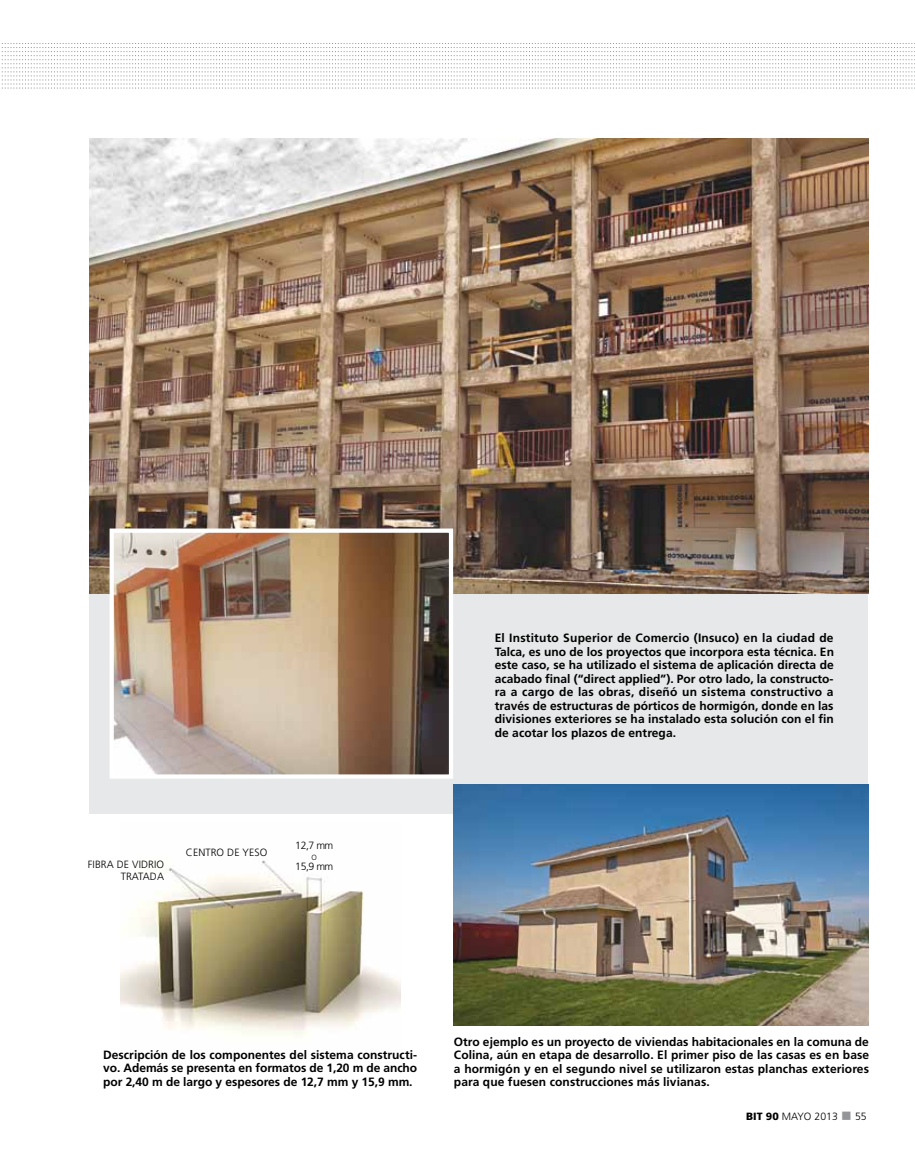
<style>
.page{position:relative;width:915px;height:1170px;background:#fff}
.page>*{position:absolute;margin:0;border:0;box-sizing:border-box;transform-origin:0 0}
.t1{font:700 12px/13.5px "Frutiger";letter-spacing:.005em;color:#000;text-align:justify}
.t2{font:300 10.5px/12px "Frutiger";letter-spacing:.005em;color:#000;text-align:right}
.t3{font:300 7.5px "Frutiger";color:#000}
.s1{font-weight:900}
.s2{color:#939598}
</style>
<div class="page">
<div style="left:89px;top:206px;width:778px;height:607px;background:#e6e8e9"></div>
<img style="left:120px;top:860px;width:280px;height:176px">
<svg style="left:2px;top:43px;width:911px;height:46px"></svg>
<img style="left:89px;top:138px;width:778px;height:455px">
<img style="left:114px;top:533px;width:334px;height:240px">
<div style="left:109px;top:528px;width:344px;height:250px;border:4px solid #fff"></div>
<img style="left:454px;top:784px;width:413px;height:241px">
<p class="t2" style="left:88px;top:857px;width:78px">FIBRA DE VIDRIO<br>TRATADA</p>
<p class="t2" style="left:186px;top:846px;width:83px">CENTRO DE YESO</p>
<p class="t2" style="left:295px;top:839px;width:40px">12,7 MM</p>
<p class="t3" style="left:311px;top:852px;width:7px">O</p>
<p class="t2" style="left:295px;top:860px;width:40px">15,9 MM</p>
<p class="t1" style="left:494px;top:631px;width:340px">El Instituto Superior de Comercio (Insuco) en la ciudad de Talca, es uno de los proyectos que incorpora esta técnica. En este caso, se ha utilizado el sistema de aplicación directa de acabado final (“direct applied”). Por otro lado, la constructo&shy;ra a cargo de las obras, diseñó un sistema constructivo a través de estructuras de pórticos de hormigón, donde en las divisiones exteriores se ha instalado esta solución con el fin de acotar los plazos de entrega.</p>
<p class="t1" style="left:103px;top:1047px;width:315px">Descripción de los componentes del sistema constructi&shy;vo. Además se presenta en formatos de 1,20 m de ancho por 2,40 m de largo y espesores de 12,7 mm y 15,9 mm.</p>
<p class="t1" style="left:454px;top:1034px;width:416px">Otro ejemplo es un proyecto de viviendas habitacionales en la comuna de Colina, aún en etapa de desarrollo. El primer piso de las casas es en base a hormigón y en el segundo nivel se utilizaron estas planchas exteriores para que fuesen construcciones más livianas.</p>
<p class="t2" style="left:745px;top:1110px;width:122px"><span class="s1">BIT 90</span> MAYO 2013 <span class="s2">■</span> 55</p>
</div>
